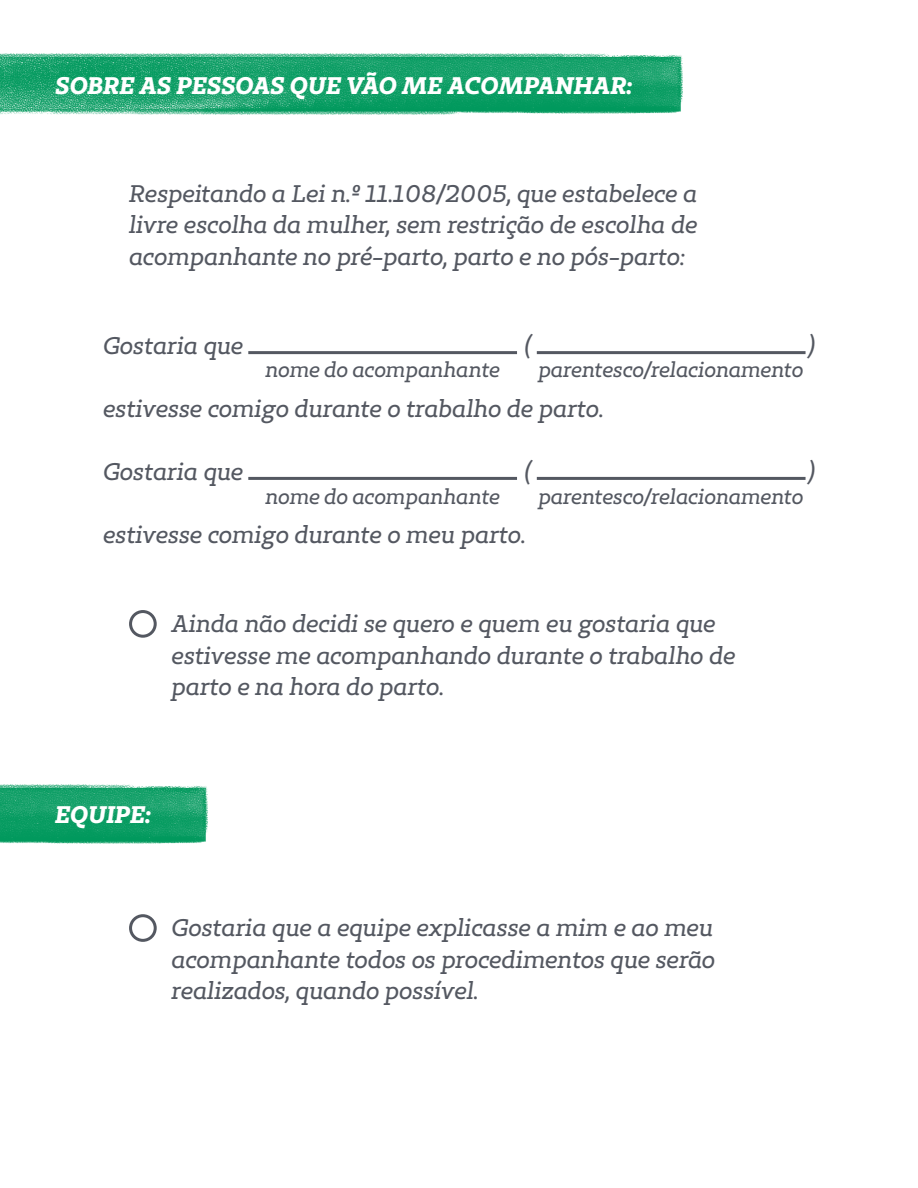
<style>
.page{position:relative;width:918px;height:1188px;background:#fff}
.page>*{position:absolute;margin:0;border:0;box-sizing:border-box;transform-origin:0 0}
.t1{font:italic 24px/31.5px "Unimed Slab 2020 Regular";color:#545861;text-align:justify}
.t2{font:italic 24px "Unimed Slab 2020 Bold";color:#fff}
.t3{font:italic 21px "Unimed Slab 2020 Regular";letter-spacing:-.005em;color:#545861}
</style>
<div class="page">
<img style="left:0;top:54px;width:683px;height:60px">
<img style="left:0;top:784px;width:208px;height:60px">
<hr style="left:248px;top:351px;width:269px;height:3px;background:#545861">
<hr style="left:248px;top:477px;width:269px;height:3px;background:#545861">
<hr style="left:537px;top:351px;width:269px;height:3px;background:#545861">
<hr style="left:537px;top:477px;width:269px;height:3px;background:#545861">
<div style="left:129px;top:610px;width:28px;height:28px;border:3px solid #545861;border-radius:50%"></div>
<div style="left:129px;top:914px;width:28px;height:28px;border:3px solid #545861;border-radius:50%"></div>
<p class="t2" style="left:55px;top:69px;width:579px">SOBRE AS PESSOAS QUE VÃO ME ACOMPANHAR:</p>
<p class="t1" style="left:129px;top:177px;width:570px">Respeitando a Lei n.º 11.108/2005, que estabelece a livre escolha da mulher, sem restrição de escolha de acompanhante no pré-parto, parto e no pós-parto:</p>
<p class="t1" style="left:103px;top:330px;width:142px">Gostaria que</p>
<p class="t1" style="left:525px;top:330px;width:8px">(</p>
<p class="t1" style="left:808px;top:330px;width:9px">)</p>
<p class="t1" style="left:103px;top:393px;width:502px">estivesse comigo durante o trabalho de parto.</p>
<p class="t1" style="left:103px;top:456px;width:142px">Gostaria que</p>
<p class="t1" style="left:525px;top:456px;width:8px">(</p>
<p class="t1" style="left:808px;top:456px;width:9px">)</p>
<p class="t1" style="left:103px;top:519px;width:424px">estivesse comigo durante o meu parto.</p>
<p class="t3" style="left:265px;top:356px;width:236px">nome do acompanhante</p>
<p class="t3" style="left:538px;top:356px;width:266px">parentesco/relacionamento</p>
<p class="t3" style="left:265px;top:483px;width:236px">nome do acompanhante</p>
<p class="t3" style="left:538px;top:483px;width:266px">parentesco/relacionamento</p>
<p class="t1" style="left:172px;top:608px;width:565px;text-align:left">Ainda não decidi se quero e quem eu gostaria que estivesse me acompanhando durante o trabalho de parto e na hora do parto.</p>
<p class="t2" style="left:55px;top:799px;width:97px">EQUIPE:</p>
<p class="t1" style="left:172px;top:912px;width:545px">Gostaria que a equipe explicasse a mim e ao meu acompanhante todos os procedimentos que serão realizados, quando possível.</p>
</div>
